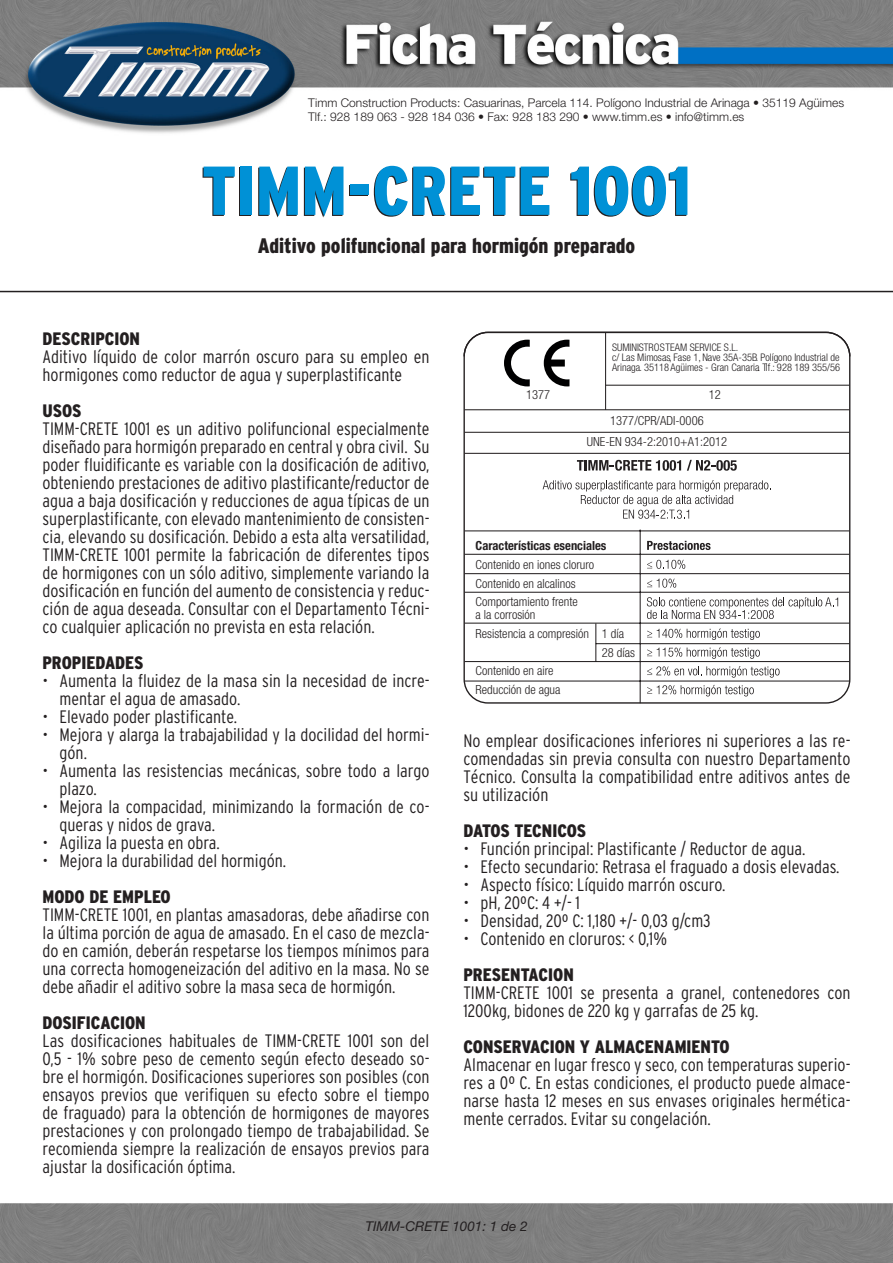
<style>
.page{position:relative;width:893px;height:1263px;background:#fff}
.page>*{position:absolute;margin:0;border:0;box-sizing:border-box;transform-origin:0 0}
.t1{font:900 condensed 69px "Interstate";color:#0091d6}
.t2{font:900 condensed 21px "Interstate";color:#231f20}
.plain{font:300 condensed 18px/18px "Interstate";color:#231f20}
.ladillo{font:900 condensed 18px "Interstate";color:#231f20}
.general{font:italic 13.5px "Helvetica Neue LT Std";color:#231f20}
.t3{font:300 condensed 12.6px/18.8px "Helvetica Neue LT Std";color:#231f20}
.t4{font:700 condensed 12.6px "Helvetica Neue LT Std";color:#231f20}
.t5{font:300 12px "Helvetica Neue LT Std";color:#231f20}
.t6{font:300 condensed 10.5px/10.5px "Helvetica Neue LT Std";color:#231f20}
</style>
<div class="page">
<div style="left:0;top:1203px;width:893px;height:60px;background:#7f7f7f"></div>
<img style="left:0;top:0;width:893px;height:133px">
<hr style="left:0;top:291px;width:893px;height:1px;background:#231f20">
<hr style="left:465px;top:554px;width:384px;height:1px;background:#231f20">
<hr style="left:465px;top:573px;width:384px;height:1px;background:#231f20">
<hr style="left:465px;top:592px;width:384px;height:1px;background:#231f20">
<hr style="left:465px;top:623px;width:384px;height:1px;background:#231f20">
<hr style="left:596px;top:643px;width:253px;height:1px;background:#231f20">
<hr style="left:465px;top:661px;width:384px;height:1px;background:#231f20">
<hr style="left:465px;top:680px;width:384px;height:1px;background:#231f20">
<hr style="left:465px;top:530px;width:384px;height:1px;background:#231f20">
<hr style="left:640px;top:529px;width:1px;height:174px;background:#231f20">
<hr style="left:595px;top:624px;width:1px;height:37px;background:#231f20">
<hr style="left:605px;top:333px;width:1px;height:77px;background:#231f20">
<svg style="left:647px;top:541px;width:63px;height:9px"></svg>
<svg style="left:647px;top:560px;width:38px;height:9px"></svg>
<svg style="left:647px;top:579px;width:29px;height:9px"></svg>
<svg style="left:647px;top:597px;width:191px;height:22px"></svg>
<svg style="left:647px;top:628px;width:113px;height:12px"></svg>
<svg style="left:647px;top:647px;width:113px;height:12px"></svg>
<svg style="left:647px;top:666px;width:133px;height:12px"></svg>
<svg style="left:647px;top:685px;width:107px;height:11px"></svg>
<svg style="left:577px;top:460px;width:104px;height:11px"></svg>
<svg style="left:687px;top:460px;width:50px;height:11px"></svg>
<svg style="left:543px;top:480px;width:228px;height:39px"></svg>
<svg style="left:463px;top:331px;width:388px;height:55px"></svg>
<hr style="left:465px;top:453px;width:384px;height:1px;background:#231f20">
<hr style="left:465px;top:432px;width:384px;height:1px;background:#231f20">
<hr style="left:606px;top:385px;width:243px;height:1px;background:#231f20">
<hr style="left:465px;top:409px;width:384px;height:1px;background:#231f20">
<p class="t5" style="left:308px;top:95px;width:537px">Timm Construction Products: Casuarinas, Parcela 114. Polígono Industrial de Arinaga • 35119 Agüimes</p>
<p class="t5" style="left:308px;top:110px;width:438px">Tlf.: 928 189 063 - 928 184 036 • Fax: 928 183 290 • www.timm.es • info@timm.es</p>
<p class="t1" style="left:202px;top:152px;width:491px">TIMM-CRETE 1001</p>
<p class="t2" style="left:258px;top:234px;width:379px">Aditivo polifuncional para hormigón preparado</p>
<p class="ladillo" style="left:43px;top:328px;width:99px">DESCRIPCION</p>
<p class="plain" style="left:43px;top:347px;width:388px">Aditivo líquido de color marrón oscuro para su empleo en hormigones como reductor de agua y superplastificante</p>
<p class="ladillo" style="left:43px;top:400px;width:40px">USOS</p>
<p class="plain" style="left:43px;top:419px;width:388px;text-align:justify">TIMM-CRETE 1001 es un aditivo polifuncional especialmente diseñado para hormigón preparado en central y obra civil. Su poder fluidificante es variable con la dosificación de aditivo, obteniendo prestaciones de aditivo plastificante/reductor de agua a baja dosificación y reducciones de agua típicas de un superplastificante, con elevado mantenimiento de consisten&shy;cia, elevando su dosificación. Debido a esta alta versatilidad, TIMM-CRETE 1001 permite la fabricación de diferentes tipos de hormigones con un sólo aditivo, simplemente variando la dosificación en función del aumento de consistencia y reduc&shy;ción de agua deseada. Consultar con el Departamento Técni&shy;co cualquier aplicación no prevista en esta relación.</p>
<p class="ladillo" style="left:43px;top:652px;width:103px">PROPIEDADES</p>
<p class="plain" style="left:60px;top:671px;width:371px;text-indent:-17px">• Aumenta la fluidez de la masa sin la necesidad de incre&shy;mentar el agua de amasado.</p>
<p class="plain" style="left:43px;top:707px;width:196px">• Elevado poder plastificante.</p>
<p class="plain" style="left:60px;top:725px;width:371px;text-indent:-17px">• Mejora y alarga la trabajabilidad y la docilidad del hormi&shy;gón.</p>
<p class="plain" style="left:60px;top:761px;width:371px;text-indent:-17px">• Aumenta las resistencias mecánicas, sobre todo a largo plazo.</p>
<p class="plain" style="left:60px;top:797px;width:371px;text-indent:-17px">• Mejora la compacidad, minimizando la formación de co&shy;queras y nidos de grava.</p>
<p class="plain" style="left:43px;top:833px;width:179px">• Agiliza la puesta en obra.</p>
<p class="plain" style="left:43px;top:851px;width:245px">• Mejora la durabilidad del hormigón.</p>
<p class="ladillo" style="left:43px;top:886px;width:130px">MODO DE EMPLEO</p>
<p class="plain" style="left:43px;top:905px;width:388px;text-align:justify">TIMM-CRETE 1001, en plantas amasadoras, debe añadirse con la última porción de agua de amasado. En el caso de mezcla&shy;do en camión, deberán respetarse los tiempos mínimos para una correcta homogeneización del aditivo en la masa. No se debe añadir el aditivo sobre la masa seca de hormigón.</p>
<p class="ladillo" style="left:43px;top:1012px;width:105px">DOSIFICACION</p>
<p class="plain" style="left:43px;top:1031px;width:388px;text-align:justify">Las dosificaciones habituales de TIMM-CRETE 1001 son del 0,5 - 1% sobre peso de cemento según efecto deseado so&shy;bre el hormigón. Dosificaciones superiores son posibles (con ensayos previos que verifiquen su efecto sobre el tiempo de fraguado) para la obtención de hormigones de mayores prestaciones y con prolongado tiempo de trabajabilidad. Se recomienda siempre la realización de ensayos previos para ajustar la dosificación óptima.</p>
<p class="t6" style="left:612px;top:341px;width:230px">SUMINISTROS TEAM SERVICE S.L.<br>c/ Las Mimosas, Fase 1, Nave 35A-35B. Polígono Industrial de<br>Arinaga. 35118 Agüimes - Gran Canaria. Tlf.: 928 189 355/56</p>
<p class="t3" style="left:526px;top:385px;width:26px">1377</p>
<p class="t3" style="left:709px;top:385px;width:14px">12</p>
<p class="t3" style="left:587px;top:410px;width:142px;line-height:20.4px;text-align:center">1377/CPR/ADI-0006<br>UNE-EN 934-2:2010+A1:2012</p>
<p class="t4" style="left:476px;top:538px;width:132px">Características esenciales</p>
<p class="t3" style="left:476px;top:555px;width:120px">Contenido en iones cloruro<br>Contenido en alcalinos<br>Comportamiento frente</p>
<p class="t3" style="left:476px;top:605px;width:61px">a la corrosión</p>
<p class="t3" style="left:476px;top:624px;width:150px">Resistencia a compresión 1 día</p>
<p class="t3" style="left:602px;top:643px;width:35px">28 días</p>
<p class="t3" style="left:476px;top:661px;width:80px">Contenido en aire</p>
<p class="t3" style="left:476px;top:680px;width:86px">Reducción de agua</p>
<p class="plain" style="left:463px;top:731px;width:388px;text-align:justify">No emplear dosificaciones inferiores ni superiores a las re&shy;comendadas sin previa consulta con nuestro Departamento Técnico. Consulta la compatibilidad entre aditivos antes de su utilización</p>
<p class="ladillo" style="left:463px;top:820px;width:124px">DATOS TECNICOS</p>
<p class="plain" style="left:463px;top:839px;width:344px">• Función principal: Plastificante / Reductor de agua.</p>
<p class="plain" style="left:463px;top:857px;width:378px">• Efecto secundario: Retrasa el fraguado a dosis elevadas.</p>
<p class="plain" style="left:463px;top:875px;width:264px">• Aspecto físico: Líquido marrón oscuro.</p>
<p class="plain" style="left:463px;top:893px;width:118px">• pH, 20ºC: 4 +/- 1</p>
<p class="plain" style="left:463px;top:911px;width:249px">• Densidad, 20º C: 1,180 +/- 0,03 g/cm3</p>
<p class="plain" style="left:463px;top:929px;width:205px">• Contenido en cloruros: &lt; 0,1%</p>
<p class="ladillo" style="left:463px;top:964px;width:112px">PRESENTACION</p>
<p class="plain" style="left:463px;top:983px;width:388px">TIMM-CRETE 1001 se presenta a granel, contenedores con<br>1200kg, bidones de 220 kg y garrafas de 25 kg.</p>
<p class="ladillo" style="left:463px;top:1036px;width:268px">CONSERVACION Y ALMACENAMIENTO</p>
<p class="plain" style="left:463px;top:1055px;width:388px;text-align:justify">Almacenar en lugar fresco y seco, con temperaturas superio&shy;res a 0º C. En estas condiciones, el producto puede almace&shy;narse hasta 12 meses en sus envases originales hermética&shy;mente cerrados. Evitar su congelación.</p>
<p class="general" style="left:365px;top:1218px;width:164px">TIMM-CRETE 1001: 1 de 2</p>
</div>
